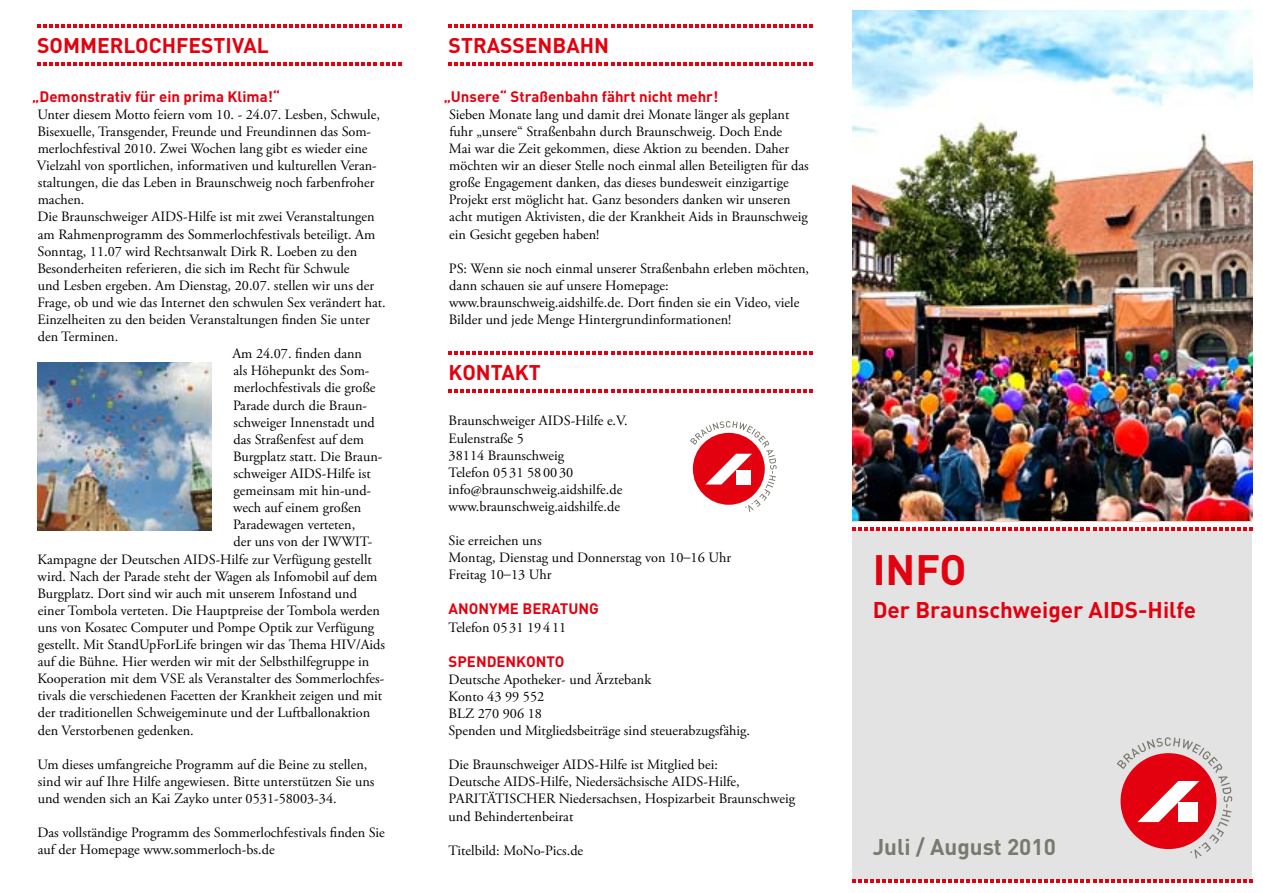
<style>
.page{position:relative;width:1263px;height:893px;background:#fff}
.page>*{position:absolute;margin:0;border:0;box-sizing:border-box;transform-origin:0 0}
.t1{font:700 42px "DIN";color:#e3000f}
.t2{font:700 22.5px "DIN";color:#e3000f}
.t3{font:700 22.5px "DIN";color:#7a796e}
.t4{font:700 21px "DIN";color:#e3000f}
.t5{font:700 15px "DIN";color:#e3000f}
.t6{font:14.25px/17.1px "Adobe Garamond Pro";color:#000}
</style>
<div class="page">
<div style="left:853px;top:530px;width:399px;height:349px;background:#e3e3e4"></div>
<svg style="left:1117px;top:737px;width:115px;height:122px"></svg>
<svg style="left:690px;top:421px;width:87px;height:91px"></svg>
<svg style="left:852px;top:527px;width:400px;height:3px"></svg>
<svg style="left:852px;top:879px;width:400px;height:3px"></svg>
<img style="left:853px;top:11px;width:399px;height:510px">
<svg style="left:37px;top:24px;width:364px;height:3px"></svg>
<svg style="left:37px;top:63px;width:364px;height:3px"></svg>
<svg style="left:449px;top:24px;width:363px;height:3px"></svg>
<svg style="left:449px;top:63px;width:363px;height:3px"></svg>
<svg style="left:449px;top:351px;width:363px;height:3px"></svg>
<svg style="left:449px;top:390px;width:363px;height:3px"></svg>
<img style="left:37px;top:362px;width:175px;height:169px">
<h3 class="t4" style="left:37px;top:31px;width:233px">SOMMERLOCHFESTIVAL</h3>
<h3 class="t4" style="left:449px;top:31px;width:162px">STRASSENBAHN</h3>
<p class="t5" style="left:32px;top:87px;width:249px">„Demonstrativ für ein prima Klima!“</p>
<p class="t6" style="left:37px;top:106px;width:344px">Unter diesem Motto feiern vom 10. - 24.07. Lesben, Schwule,</p>
<p class="t6" style="left:37px;top:123px;width:335px">Bisexuelle, Transgender, Freunde und Freundinnen das Som-</p>
<p class="t6" style="left:38px;top:140px;width:331px">merlochfestival 2010. Zwei Wochen lang gibt es wieder eine</p>
<p class="t6" style="left:37px;top:158px;width:342px">Vielzahl von sportlichen, informativen und kulturellen Veran-</p>
<p class="t6" style="left:38px;top:175px;width:338px">staltungen, die das Leben in Braunschweig noch farbenfroher</p>
<p class="t6" style="left:38px;top:192px;width:48px">machen.</p>
<p class="t6" style="left:37px;top:209px;width:339px">Die Braunschweiger AIDS-Hilfe ist mit zwei Veranstaltungen</p>
<p class="t6" style="left:38px;top:226px;width:339px">am Rahmenprogramm des Sommerlochfestivals beteiligt. Am</p>
<p class="t6" style="left:38px;top:243px;width:321px">Sonntag, 11.07 wird Rechtsanwalt Dirk R. Loeben zu den</p>
<p class="t6" style="left:37px;top:260px;width:314px">Besonderheiten referieren, die sich im Recht für Schwule</p>
<p class="t6" style="left:38px;top:277px;width:338px">und Lesben ergeben. Am Dienstag, 20.07. stellen wir uns der</p>
<p class="t6" style="left:37px;top:294px;width:350px">Frage, ob und wie das Internet den schwulen Sex verändert hat.</p>
<p class="t6" style="left:38px;top:311px;width:334px">Einzelheiten zu den beiden Veranstaltungen finden Sie unter</p>
<p class="t6" style="left:38px;top:329px;width:82px">den Terminen.</p>
<p class="t6" style="left:232px;top:346px;width:131px">Am 24.07. finden dann</p>
<p class="t6" style="left:233px;top:363px;width:137px">als Höhepunkt des Som-</p>
<p class="t6" style="left:233px;top:380px;width:144px">merlochfestivals die große</p>
<p class="t6" style="left:233px;top:397px;width:136px">Parade durch die Braun-</p>
<p class="t6" style="left:234px;top:414px;width:143px">schweiger Innenstadt und</p>
<p class="t6" style="left:233px;top:431px;width:132px">das Straßenfest auf dem</p>
<p class="t6" style="left:233px;top:448px;width:151px">Burgplatz statt. Die Braun-</p>
<p class="t6" style="left:234px;top:465px;width:139px">schweiger AIDS-Hilfe ist</p>
<p class="t6" style="left:234px;top:482px;width:139px">gemeinsam mit hin-und-</p>
<p class="t6" style="left:233px;top:500px;width:130px">wech auf einem großen</p>
<p class="t6" style="left:233px;top:517px;width:124px">Paradewagen verteten,</p>
<p class="t6" style="left:233px;top:534px;width:140px">der uns von der IWWIT-</p>
<p class="t6" style="left:37px;top:551px;width:336px">Kampagne der Deutschen AIDS-Hilfe zur Verfügung gestellt</p>
<p class="t6" style="left:38px;top:568px;width:341px">wird. Nach der Parade steht der Wagen als Infomobil auf dem</p>
<p class="t6" style="left:37px;top:585px;width:321px">Burgplatz. Dort sind wir auch mit unserem Infostand und</p>
<p class="t6" style="left:38px;top:602px;width:343px">einer Tombola verteten. Die Hauptpreise der Tombola werden</p>
<p class="t6" style="left:38px;top:619px;width:338px">uns von Kosatec Computer und Pompe Optik zur Verfügung</p>
<p class="t6" style="left:38px;top:636px;width:349px">gestellt. Mit StandUpForLife bringen wir das Thema HIV/Aids</p>
<p class="t6" style="left:38px;top:653px;width:333px">auf die Bühne. Hier werden wir mit der Selbsthilfegruppe in</p>
<p class="t6" style="left:37px;top:671px;width:348px">Kooperation mit dem VSE als Veranstalter des Sommerlochfes-</p>
<p class="t6" style="left:38px;top:688px;width:346px">tivals die verschiedenen Facetten der Krankheit zeigen und mit</p>
<p class="t6" style="left:38px;top:705px;width:334px">der traditionellen Schweigeminute und der Luftballonaktion</p>
<p class="t6" style="left:38px;top:722px;width:157px">den Verstorbenen gedenken.</p>
<p class="t6" style="left:37px;top:756px;width:339px">Um dieses umfangreiche Programm auf die Beine zu stellen, sind wir auf Ihre Hilfe angewiesen. Bitte unterstützen Sie uns und wenden sich an Kai Zayko unter 0531-58003-34.</p>
<p class="t6" style="left:37px;top:825px;width:349px">Das vollständige Programm des Sommerlochfestivals finden Sie auf der Homepage www.sommerloch-bs.de</p>
<p class="t5" style="left:444px;top:87px;width:276px">„Unsere“ Straßenbahn fährt nicht mehr!</p>
<p class="t6" style="left:449px;top:106px;width:361px">Sieben Monate lang und damit drei Monate länger als geplant fuhr „unsere“ Straßenbahn durch Braunschweig. Doch Ende<br>Mai war die Zeit gekommen, diese Aktion zu beenden. Daher möchten wir an dieser Stelle noch einmal allen Beteiligten für das große Engagement danken, das dieses bundesweit einzigartige Projekt erst möglicht hat. Ganz besonders danken wir unseren acht mutigen Aktivisten, die der Krankheit Aids in Braunschweig ein Gesicht gegeben haben!</p>
<p class="t6" style="left:449px;top:260px;width:362px">PS: Wenn sie noch einmal unserer Straßenbahn erleben möchten, dann schauen sie auf unsere Homepage: www.braunschweig.aidshilfe.de. Dort finden sie ein Video, viele Bilder und jede Menge Hintergrundinformationen!</p>
<h3 class="t4" style="left:449px;top:358px;width:94px">KONTAKT</h3>
<p class="t6" style="left:449px;top:413px;width:181px">Braunschweiger AIDS-Hilfe e.V.<br>Eulenstraße 5<br>38114 Braunschweig<br>Telefon 0531 58 00 30 info@braunschweig.aidshilfe.de www.braunschweig.aidshilfe.de</p>
<p class="t6" style="left:449px;top:533px;width:284px">Sie erreichen uns<br>Montag, Dienstag und Donnerstag von 10–16 Uhr<br>Freitag 10–13 Uhr</p>
<p class="t5" style="left:449px;top:599px;width:152px">ANONYME BERATUNG</p>
<p class="t6" style="left:449px;top:619px;width:119px">Telefon 0531 19 4 11</p>
<p class="t5" style="left:449px;top:651px;width:117px">SPENDENKONTO</p>
<p class="t6" style="left:449px;top:671px;width:303px">Deutsche Apotheker- und Ärztebank<br>Konto 43 99 552<br>BLZ 270 906 18<br>Spenden und Mitgliedsbeiträge sind steuerabzugsfähig.</p>
<p class="t6" style="left:449px;top:757px;width:348px">Die Braunschweiger AIDS-Hilfe ist Mitglied bei:<br>Deutsche AIDS-Hilfe, Niedersächsische AIDS-Hilfe, PARITÄTISCHER Niedersachsen, Hospizarbeit Braunschweig und Behindertenbeirat</p>
<p class="t6" style="left:449px;top:842px;width:136px">Titelbild: MoNo-Pics.de</p>
<h1 class="t1" style="left:873px;top:542px;width:95px">INFO</h1>
<h2 class="t2" style="left:873px;top:595px;width:325px">Der Braunschweiger AIDS-Hilfe</h2>
<h2 class="t3" style="left:873px;top:832px;width:185px">Juli / August 2010</h2>
</div>
